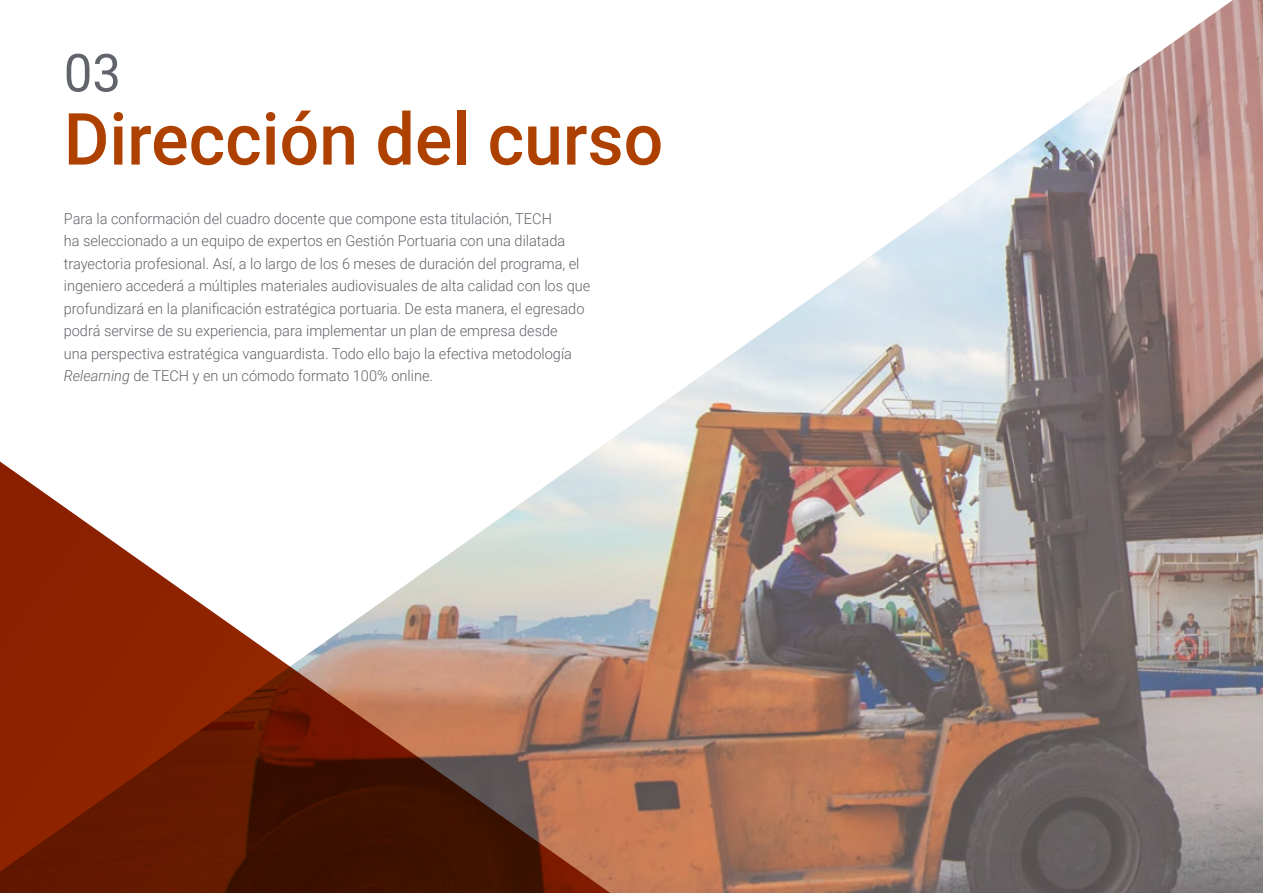
<style>
.page{position:relative;width:1263px;height:893px;background:#fff}
.page>*{position:absolute;margin:0;border:0;box-sizing:border-box;transform-origin:0 0}
.t1{font:500 72px "Roboto";color:#ae4000}
.t2{font:52.5px "Roboto";color:#61646a}
.t3{font:300 15px/22.5px "Roboto";color:#61646a}
.s1{font-style:italic}
</style>
<div class="page">
<img style="left:602px;top:0;width:661px;height:893px">
<svg style="left:0;top:446px;width:640px;height:447px"></svg>
<h2 class="t2" style="left:64px;top:36px;width:59px">03</h2>
<h1 class="t1" style="left:64px;top:89px;width:601px">Dirección del curso</h1>
<p class="t3" style="left:64px;top:207px;width:528px">Para la conformación del cuadro docente que compone esta titulación, TECH<br>ha seleccionado a un equipo de expertos en Gestión Portuaria con una dilatada trayectoria profesional. Así, a lo largo de los 6 meses de duración del programa, el ingeniero accederá a múltiples materiales audiovisuales de alta calidad con los que profundizará en la planificación estratégica portuaria. De esta manera, el egresado podrá servirse de su experiencia, para implementar un plan de empresa desde<br>una perspectiva estratégica vanguardista. Todo ello bajo la efectiva metodología <span class="s1">Relearning</span> de TECH y en un cómodo formato 100% online.</p>
</div>
